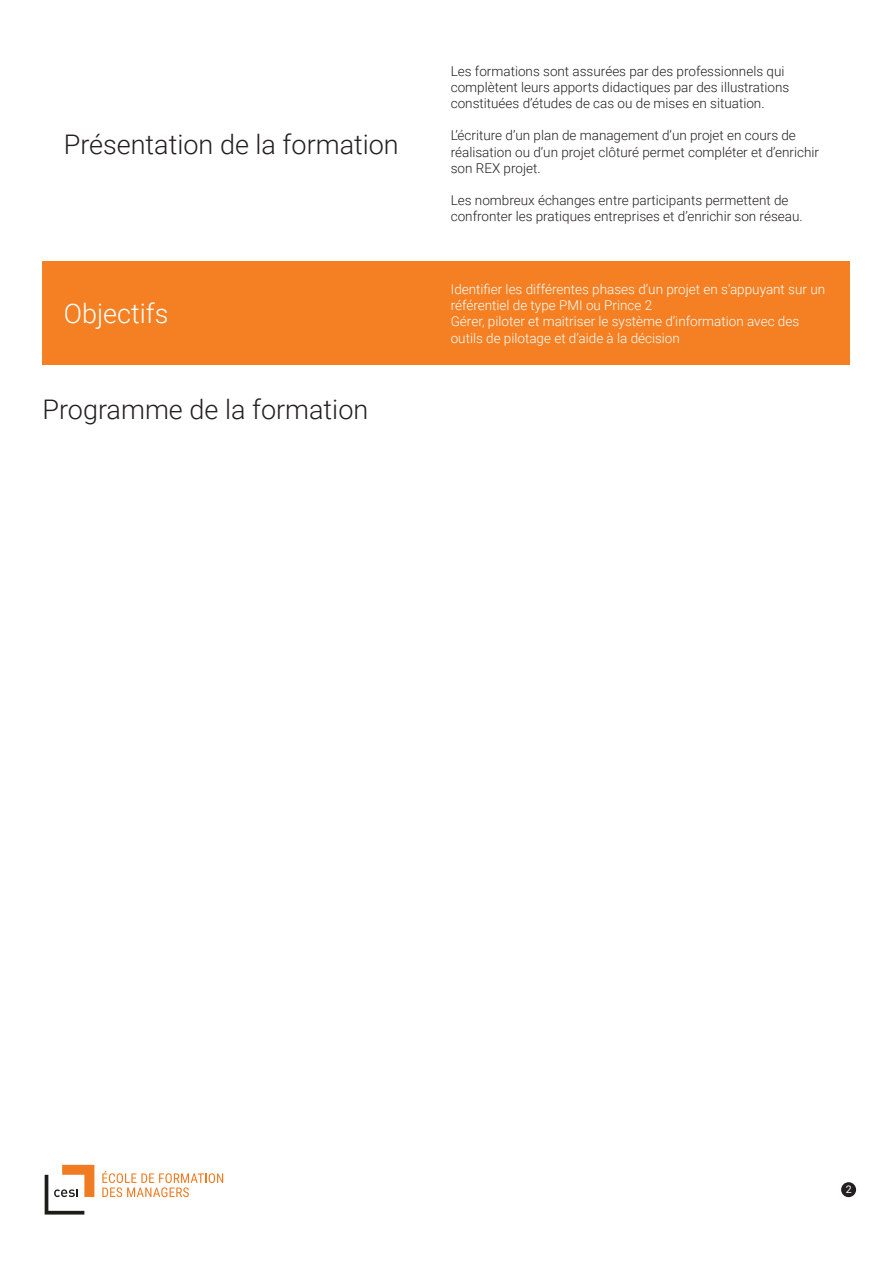
<style>
.page{position:relative;width:893px;height:1263px;background:#fff}
.page>*{position:absolute;margin:0;border:0;box-sizing:border-box;transform-origin:0 0}
.t1{font:300 27px "Roboto";color:#231f20}
.t2{font:300 27px "Roboto";color:#fff}
.t3{font:300 13.5px/16.2px "Roboto";color:#231f20}
.t4{font:300 13.5px/16.2px "Roboto";color:#fff}
.t5{font:10.5px "Roboto";color:#fff}
</style>
<div class="page">
<div style="left:841px;top:1182px;width:15px;height:15px;background:#231f20;border-radius:50%"></div>
<svg style="left:45px;top:1165px;width:49px;height:49px"></svg>
<svg style="left:102px;top:1171px;width:121px;height:26px"></svg>
<div style="left:43px;top:261px;width:807px;height:104px;background:#f58023"></div>
<h1 class="t1" style="left:64px;top:125px;width:337px">Présentation de la formation</h1>
<h1 class="t2" style="left:64px;top:295px;width:106px">Objectifs</h1>
<h1 class="t1" style="left:43px;top:391px;width:327px">Programme de la formation</h1>
<p class="t3" style="left:451px;top:62px;width:340px">Les formations sont assurées par des professionnels qui complètent leurs apports didactiques par des illustrations constituées d’études de cas ou de mises en situation.</p>
<p class="t3" style="left:451px;top:127px;width:370px">L’écriture d’un plan de management d’un projet en cours de réalisation ou d’un projet clôturé permet compléter et d’enrichir son REX projet.</p>
<p class="t3" style="left:451px;top:192px;width:353px">Les nombreux échanges entre participants permettent de confronter les pratiques entreprises et d’enrichir son réseau.</p>
<p class="t4" style="left:451px;top:281px;width:376px">Identifier les différentes phases d’un projet en s’appuyant sur un référentiel de type PMI ou Prince 2<br>Gérer, piloter et maitriser le système d’information avec des outils de pilotage et d’aide à la décision</p>
<p class="t5" style="left:846px;top:1182px;width:7px">2</p>
</div>
